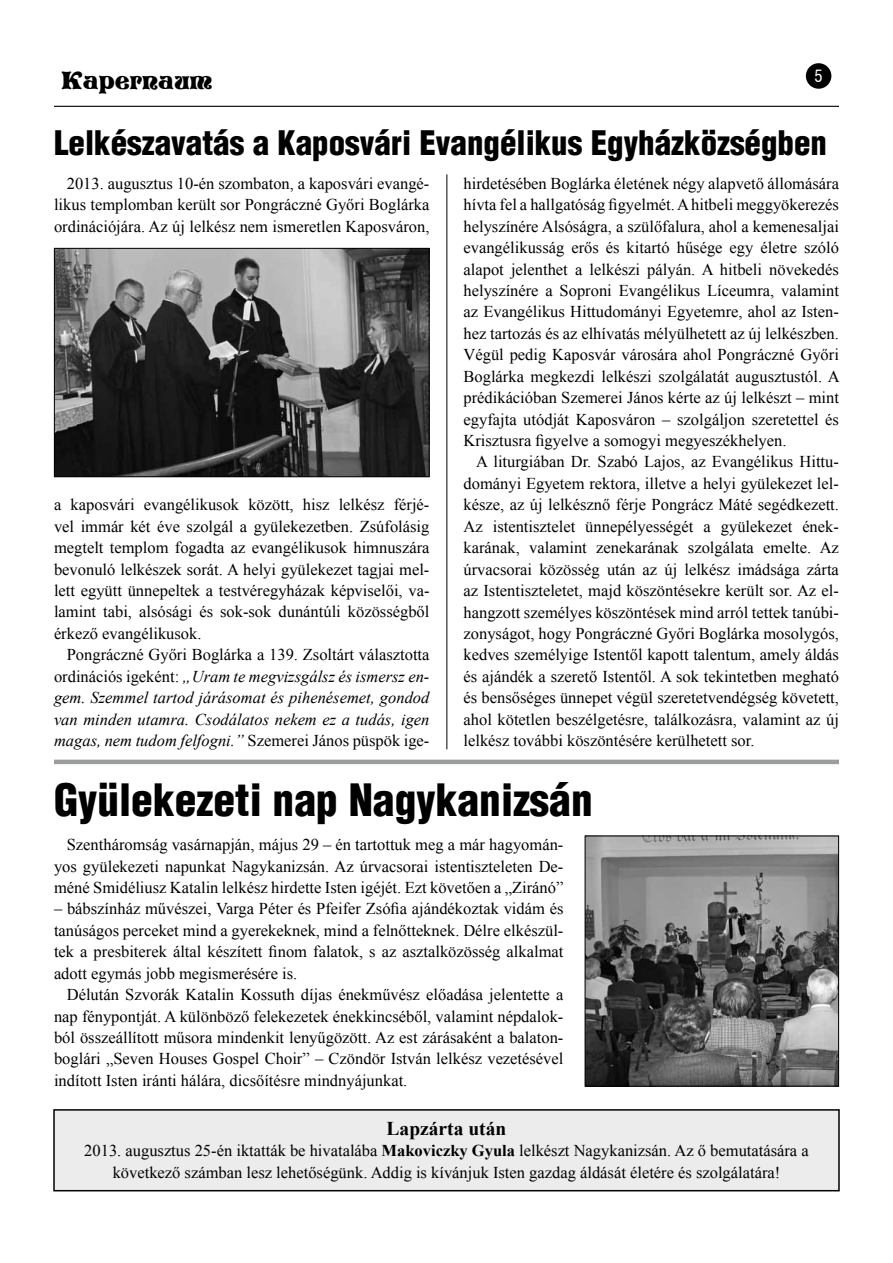
<style>
.page{position:relative;width:893px;height:1263px;background:#fff}
.page>*{position:absolute;margin:0;border:0;box-sizing:border-box;transform-origin:0 0}
.t1{font:900 43.5px "Switzerland Cond";color:#000}
.t2{font:900 33px "Switzerland Cond";color:#000}
.t3{font:24px "Vivian";color:#000}
.t4{font:700 19.5px "Times New Roman";color:#000}
.t5{font:16.5px/21.5px "Times New Roman";color:#000;text-align:justify}
.t6{font:italic 16.5px/21.5px "Times New Roman";color:#000;text-align:justify}
.t7{font:16.5px "Switzerland Condensed";color:#fff}
.s1{font-weight:700}
.s2{font-style:normal}
</style>
<div class="page">
<div style="left:806px;top:63px;width:25px;height:26px;background:#000;border-radius:50%"></div>
<hr style="left:54px;top:106px;width:785px;height:1px;background:#000">
<div style="left:54px;top:1110px;width:785px;height:81px;background:#ececed"></div>
<div style="left:53px;top:1109px;width:787px;height:82px;border:2px solid #000"></div>
<img style="left:56px;top:250px;width:371px;height:225px">
<div style="left:54px;top:248px;width:375px;height:229px;border:1px solid #000"></div>
<img style="left:587px;top:838px;width:250px;height:246px">
<div style="left:585px;top:836px;width:254px;height:250px;border:1px solid #000"></div>
<hr style="left:54px;top:760px;width:785px;height:4px;background:#9c9d9d">
<hr style="left:446px;top:174px;width:1px;height:575px;background:#000">
<h3 class="t3" style="left:62px;top:64px;width:153px">Kapernaum</h3>
<p class="t7" style="left:814px;top:66px;width:10px">5</p>
<h2 class="t2" style="left:54px;top:122px;width:775px">Lelkészavatás a Kaposvári Evangélikus Egyházközségben</h2>
<p class="t5" style="left:54px;top:172px;width:377px;text-indent:13px">2013. augusztus 10-én szombaton, a kaposvári evangé&shy;likus templomban került sor Pongráczné Győri Boglárka ordinációjára. Az új lelkész nem ismeretlen Kaposváron,</p>
<p class="t5" style="left:463px;top:172px;width:378px">hirdetésében Boglárka életének négy alapvető állomására hívta fel a hallgatóság figyelmét. A hitbeli meggyökerezés helyszínére Alsóságra, a szülőfalura, ahol a kemenesaljai evangélikusság erős és kitartó hűsége egy életre szóló alapot jelenthet a lelkészi pályán. A hitbeli növekedés helyszínére a Soproni Evangélikus Líceumra, valamint az Evangélikus Hittudományi Egyetemre, ahol az Isten&shy;hez tartozás és az elhívatás mélyülhetett az új lelkészben.<br>Végül pedig Kaposvár városára ahol Pongráczné Győri Boglárka megkezdi lelkészi szolgálatát augusztustól. A prédikációban Szemerei János kérte az új lelkészt – mint egyfajta utódját Kaposváron – szolgáljon szeretettel és Krisztusra figyelve a somogyi megyeszékhelyen.</p>
<p class="t5" style="left:463px;top:451px;width:377px;text-indent:13px">A liturgiában Dr. Szabó Lajos, az Evangélikus Hittu&shy;dományi Egyetem rektora, illetve a helyi gyülekezet lel&shy;késze, az új lelkésznő férje Pongrácz Máté segédkezett.<br>Az istentisztelet ünnepélyességét a gyülekezet ének&shy;karának, valamint zenekarának szolgálata emelte. Az úrvacsorai közösség után az új lelkész imádsága zárta az Istentiszteletet, majd köszöntésekre került sor. Az el&shy;hangzott személyes köszöntések mind arról tettek tanúbi&shy;zonyságot, hogy Pongráczné Győri Boglárka mosolygós, kedves személyige Istentől kapott talentum, amely áldás és ajándék a szerető Istentől. A sok tekintetben megható és bensőséges ünnepet végül szeretetvendégség követett, ahol kötetlen beszélgetésre, találkozásra, valamint az új lelkész további köszöntésére kerülhetett sor.</p>
<h1 class="t1" style="left:54px;top:773px;width:540px">Gyülekezeti nap Nagykanizsán</h1>
<p class="t5" style="left:54px;top:833px;width:511px;text-indent:13px">Szentháromság vasárnapján, május 29 – én tartottuk meg a már hagyomán&shy;yos gyülekezeti napunkat Nagykanizsán. Az úrvacsorai istentiszteleten De&shy;méné Smidéliusz Katalin lelkész hirdette Isten igéjét. Ezt követően a „Ziránó”</p>
<p class="t5" style="left:54px;top:898px;width:511px">– bábszínház művészei, Varga Péter és Pfeifer Zsófia ajándékoztak vidám és tanúságos perceket mind a gyerekeknek, mind a felnőtteknek. Délre elkészül&shy;tek a presbiterek által készített finom falatok, s az asztalközösség alkalmat adott egymás jobb megismerésére is.</p>
<p class="t5" style="left:54px;top:984px;width:511px;text-indent:13px">Délután Szvorák Katalin Kossuth díjas énekművész előadása jelentette a nap fénypontját. A különböző felekezetek énekkincséből, valamint népdalok&shy;ból összeállított műsora mindenkit lenyűgözött. Az est zárásaként a balaton&shy;boglári „Seven Houses Gospel Choir” – Czöndör István lelkész vezetésével indított Isten iránti hálára, dicsőítésre mindnyájunkat.</p>
<p class="t4" style="left:387px;top:1115px;width:121px">Lapzárta után</p>
<p class="t5" style="left:84px;top:1140px;width:726px;text-align:center">2013. augusztus 25-én iktatták be hivatalába <span class="s1">Makoviczky Gyula</span> lelkészt Nagykanizsán. Az ő bemutatására a következő számban lesz lehetőségünk. Addig is kívánjuk Isten gazdag áldását életére és szolgálatára!</p>
<p class="t5" style="left:54px;top:494px;width:377px">a kaposvári evangélikusok között, hisz lelkész férjé&shy;vel immár két éve szolgál a gyülekezetben. Zsúfolásig megtelt templom fogadta az evangélikusok himnuszára bevonuló lelkészek sorát. A helyi gyülekezet tagjai mel&shy;lett együtt ünnepeltek a testvéregyházak képviselői, va&shy;lamint tabi, alsósági és sok-sok dunántúli közösségből érkező evangélikusok.</p>
<p class="t6" style="left:54px;top:644px;width:377px;text-indent:13px"><span class="s2">Pongráczné Győri Boglárka a 139. Zsoltárt választotta ordinációs igeként:</span> „Uram te megvizsgálsz és ismersz en&shy;gem. Szemmel tartod járásomat és pihenésemet, gondod van minden utamra. Csodálatos nekem ez a tudás, igen magas, nem tudom felfogni.” <span class="s2">Szemerei János püspök ige-</span></p>
</div>
